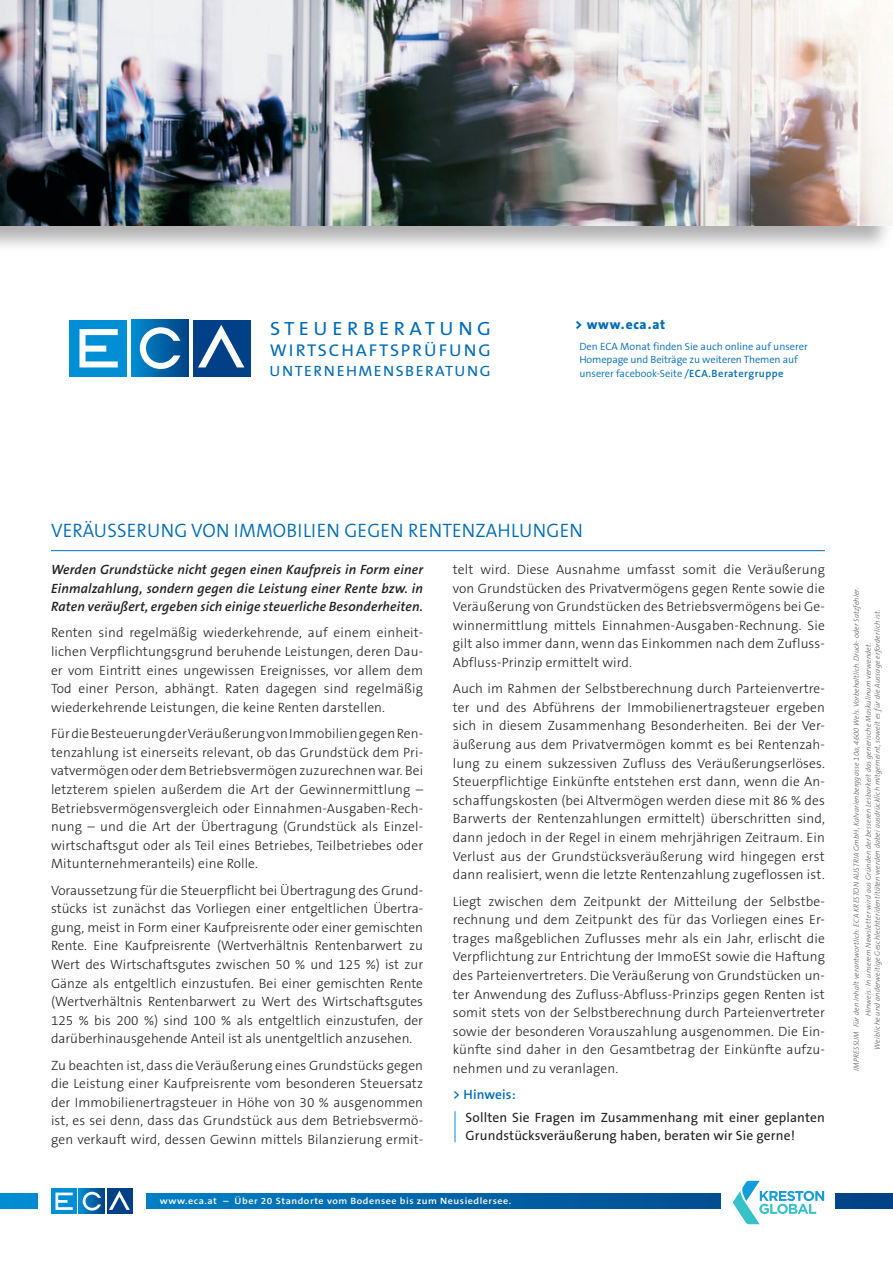
<style>
.page{position:relative;width:893px;height:1263px;background:#fff}
.page>*{position:absolute;margin:0;border:0;box-sizing:border-box;transform-origin:0 0}
.t1{font:300 19.5px "The Sans B4";letter-spacing:.01em;color:#006cb7}
.t2{font:19.2px "The Sans B5 Plain";letter-spacing:.22em;color:#006cb7;scale:1.05 1}
.t3{font:17.1px "The Sans B5 Plain";letter-spacing:.105em;color:#006cb7;scale:1.05 1}
.t4{font:15px "The Sans B5 Plain";letter-spacing:.09em;color:#006cb7;scale:1.05 1}
.t5{font:300 13.5px/18.6px "The Sans B3";letter-spacing:.01em;color:#231f20;text-align:justify}
.t6{font:italic 600 13.5px/18.6px "The Sans B6";letter-spacing:.01em;color:#231f20;text-align:justify}
.t7{font:13.5px/18.6px "The Sans B5 Plain";letter-spacing:.01em;color:#231f20}
.t8{font:800 13.5px "The Sans B8";letter-spacing:.045em;color:#006cb7}
.t9{font:600 13.5px "The Sans B6";letter-spacing:.01em;color:#006cb7}
.t10{font:300 10.5px "The Sans B4";color:#006cb7}
.t11{font:600 9.3px "The Sans B6";letter-spacing:.05em;color:#fff;scale:1.1 1}
.bodytext{font:italic 300 7.5px "The Sans B3";letter-spacing:.02em;color:#57585a}
.s1{font-family:"The Sans B5 Plain";font-weight:400}
.s2{font-family:"The Sans B6";font-weight:600}
</style>
<div class="page">
<hr style="left:51px;top:550px;width:774px;height:1px;background:#006cb7">
<hr style="left:455px;top:1111px;width:1px;height:31px;background:#008fd5">
<div style="left:0;top:0;width:893px;height:253px;background:#231f20;opacity:.35"></div>
<img style="left:0;top:0;width:893px;height:225px">
<div style="left:69px;top:320px;width:58px;height:56px;background:#008fd5"></div>
<svg style="left:80px;top:329px;width:38px;height:38px"></svg>
<div style="left:131px;top:320px;width:58px;height:56px;background:linear-gradient(to right,#008ed2,#004184)"></div>
<svg style="left:140px;top:327px;width:40px;height:42px"></svg>
<div style="left:193px;top:320px;width:58px;height:56px;background:#014086"></div>
<svg style="left:198px;top:325px;width:46px;height:42px"></svg>
<svg style="left:0;top:1194px;width:893px;height:14px;background:#0165a8"></svg>
<div style="left:38px;top:1176px;width:107px;height:52px;background:#fff"></div>
<div style="left:51px;top:1188px;width:26px;height:26px;background:#008fd5"></div>
<svg style="left:55px;top:1192px;width:18px;height:18px"></svg>
<svg style="left:79px;top:1188px;width:26px;height:26px"></svg>
<svg style="left:83px;top:1192px;width:18px;height:18px"></svg>
<div style="left:107px;top:1188px;width:26px;height:26px;background:#014086"></div>
<svg style="left:109px;top:1190px;width:21px;height:20px"></svg>
<div style="left:721px;top:1176px;width:113px;height:52px;background:#fff"></div>
<svg style="left:733px;top:1181px;width:91px;height:43px"></svg>
<p class="t2" style="left:270px;top:318px;width:212px">STEUERBERATUNG</p>
<p class="t3" style="left:270px;top:341px;width:212px">WIRTSCHAFTSPRÜFUNG</p>
<p class="t4" style="left:270px;top:363px;width:212px">UNTERNEHMENSBERATUNG</p>
<p class="t8" style="left:575px;top:317px;width:92px">&gt; www.eca.at</p>
<p class="t10" style="left:579px;top:341px;width:230px">Den ECA Monat finden Sie auch online auf unserer</p>
<p class="t10" style="left:579px;top:354px;width:220px">Homepage und Beiträge zu weiteren Themen auf</p>
<p class="t10" style="left:579px;top:368px;width:206px">unserer facebook-Seite <span class="s1">/</span><span class="s2">ECA.Beratergruppe</span></p>
<p class="t1" style="left:51px;top:520px;width:533px">VERÄUSSERUNG VON IMMOBILIEN GEGEN RENTENZAHLUNGEN</p>
<p class="t6" style="left:51px;top:561px;width:374px">Werden Grundstücke nicht gegen einen Kaufpreis in Form einer Einmalzahlung, sondern gegen die Leistung einer Rente bzw. in Raten veräußert, ergeben sich einige steuerliche Besonderheiten.</p>
<p class="t5" style="left:51px;top:624px;width:374px">Renten sind regelmäßig wiederkehrende, auf einem einheit&shy;lichen Verpflichtungsgrund beruhende Leistungen, deren Dau&shy;er vom Eintritt eines ungewissen Ereignisses, vor allem dem Tod einer Person, abhängt. Raten dagegen sind regelmäßig wiederkehrende Leistungen, die keine Renten darstellen.</p>
<p class="t5" style="left:51px;top:725px;width:374px">Für die Besteuerung der Veräußerung von Immobilien gegen Ren&shy;tenzahlung ist einerseits relevant, ob das Grundstück dem Pri&shy;vatvermögen oder dem Betriebsvermögen zuzurechnen war. Bei letzterem spielen außerdem die Art der Gewinnermittlung – Betriebsvermögensvergleich oder Einnahmen-Ausgaben-Rech&shy;nung – und die Art der Übertragung (Grundstück als Einzel&shy;wirtschaftsgut oder als Teil eines Betriebes, Teilbetriebes oder Mitunternehmeranteils) eine Rolle.</p>
<p class="t5" style="left:51px;top:881px;width:374px">Voraussetzung für die Steuerpflicht bei Übertragung des Grund&shy;stücks ist zunächst das Vorliegen einer entgeltlichen Übertra&shy;gung, meist in Form einer Kaufpreisrente oder einer gemischten Rente. Eine Kaufpreisrente (Wertverhältnis Rentenbarwert zu Wert des Wirtschaftsgutes zwischen 50 % und 125 %) ist zur Gänze als entgeltlich einzustufen. Bei einer gemischten Rente (Wertverhältnis Rentenbarwert zu Wert des Wirtschaftsgutes 125 % bis 200 %) sind 100 % als entgeltlich einzustufen, der darüberhinausgehende Anteil ist als unentgeltlich anzusehen.</p>
<p class="t5" style="left:51px;top:1056px;width:374px">Zu beachten ist, dass die Veräußerung eines Grundstücks gegen die Leistung einer Kaufpreisrente vom besonderen Steuersatz der Immobilienertragsteuer in Höhe von 30 % ausgenommen ist, es sei denn, dass das Grundstück aus dem Betriebsvermö&shy;gen verkauft wird, dessen Gewinn mittels Bilanzierung ermit-</p>
<p class="t5" style="left:453px;top:561px;width:374px">telt wird. Diese Ausnahme umfasst somit die Veräußerung von Grundstücken des Privatvermögens gegen Rente sowie die Veräußerung von Grundstücken des Betriebsvermögens bei Ge&shy;winnermittlung mittels Einnahmen-Ausgaben-Rechnung. Sie gilt also immer dann, wenn das Einkommen nach dem Zufluss-Abfluss-Prinzip ermittelt wird.</p>
<p class="t5" style="left:453px;top:680px;width:374px">Auch im Rahmen der Selbstberechnung durch Parteienvertre&shy;ter und des Abführens der Immobilienertragsteuer ergeben sich in diesem Zusammenhang Besonderheiten. Bei der Ver&shy;äußerung aus dem Privatvermögen kommt es bei Rentenzah&shy;lung zu einem sukzessiven Zufluss des Veräußerungserlöses.<br>Steuerpflichtige Einkünfte entstehen erst dann, wenn die An&shy;schaffungskosten (bei Altvermögen werden diese mit 86 % des Barwerts der Rentenzahlungen ermittelt) überschritten sind, dann jedoch in der Regel in einem mehrjährigen Zeitraum. Ein Verlust aus der Grundstücksveräußerung wird hingegen erst dann realisiert, wenn die letzte Rentenzahlung zugeflossen ist.</p>
<p class="t5" style="left:453px;top:892px;width:374px">Liegt zwischen dem Zeitpunkt der Mitteilung der Selbstbe&shy;rechnung und dem Zeitpunkt des für das Vorliegen eines Er&shy;trages maßgeblichen Zuflusses mehr als ein Jahr, erlischt die Verpflichtung zur Entrichtung der ImmoESt sowie die Haftung des Parteienvertreters. Die Veräußerung von Grundstücken un&shy;ter Anwendung des Zufluss-Abfluss-Prinzips gegen Renten ist somit stets von der Selbstberechnung durch Parteienvertreter sowie der besonderen Vorauszahlung ausgenommen. Die Ein&shy;künfte sind daher in den Gesamtbetrag der Einkünfte aufzu&shy;nehmen und zu veranlagen.</p>
<p class="t9" style="left:453px;top:1087px;width:64px">&gt; Hinweis:</p>
<p class="t7" style="left:466px;top:1108px;width:361px">Sollten Sie Fragen im Zusammenhang mit einer geplanten<br>Grundstücksveräußerung haben, beraten wir Sie gerne!</p>
<p class="t11" style="left:160px;top:1196px;width:321px">www.eca.at – Über 20 Standorte vom Bodensee bis zum Neusiedlersee.</p>
<p class="bodytext" style="left:852px;top:1071px;width:484px;rotate:-90deg">IMPRESSUM Für den Inhalt verantwortlich: ECA KRESTON AUSTRIA GmbH, Kalvarienberggasse 10a, 4600 Wels. Vorbehaltlich Druck- oder Satzfehler.</p>
<p class="bodytext" style="left:873px;top:1049px;width:442px;rotate:-90deg">Weibliche und anderweitige Geschlechteridentitäten werden dabei ausdrücklich mitgemeint, soweit es für die Aussage erforderlich ist.</p>
<p class="bodytext" style="left:864px;top:1016px;width:376px;rotate:-90deg">Hinweis: In unserem Newsletter wird aus Gründen der besseren Lesbarkeit das generische Maskulinum verwendet.</p>
</div>
